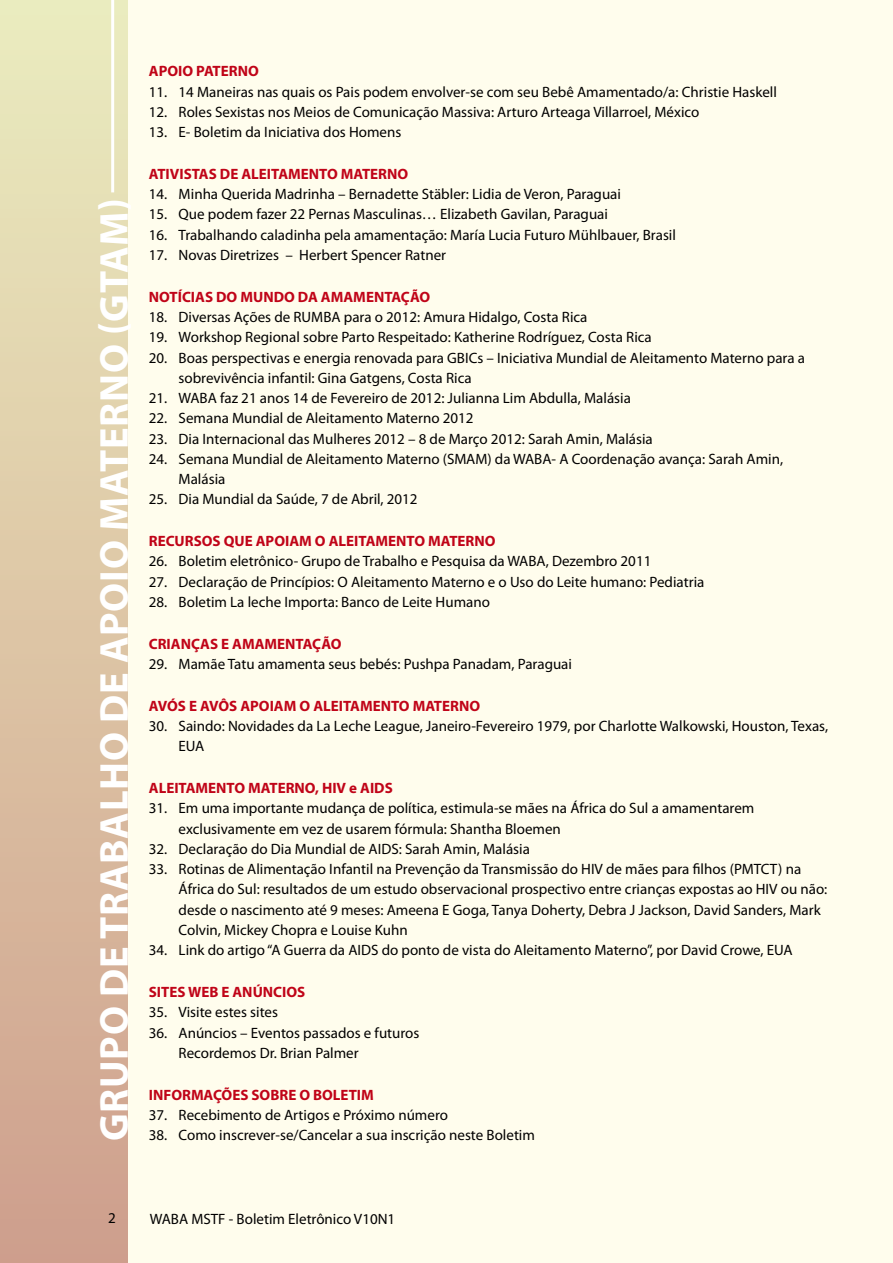
<style>
.page{position:relative;width:893px;height:1263px;background:#fffded}
.page>*{position:absolute;margin:0;border:0;box-sizing:border-box;transform-origin:0 0}
.t1{font:700 40.5px "Myriad Pro";letter-spacing:.02em;color:#fff}
.t2{font:15px/20.2px "Myriad Pro";color:#000}
.t3{font:700 15px "Myriad Pro";color:#c00418}
</style>
<div class="page">
<div style="left:0;top:0;width:128px;height:1263px;background:linear-gradient(to bottom,#ebecbf,#cf9e8c)"></div>
<hr style="left:111px;top:0;width:3px;height:192px;background:#fff">
<h1 class="t1" style="left:88px;top:1141px;width:945px;rotate:-90deg">Grupo de Trabalho de Apoio Materno (GTAM)</h1>
<p class="t3" style="left:149px;top:61px;width:10px">APOIO</p>
<p class="t3" style="left:196px;top:61px;width:35px">PATERNO</p>
<p class="t2" style="left:149px;top:81px;width:630px">11. 14 Maneiras nas quais os Pais podem envolver-se com seu Bebê Amamentado/a: Christie Haskell</p>
<p class="t2" style="left:149px;top:101px;width:552px">12. Roles Sexistas nos Meios de Comunicação Massiva: Arturo Arteaga Villarroel, México</p>
<p class="t2" style="left:149px;top:122px;width:254px">13. E- Boletim da Iniciativa dos Homens</p>
<p class="t3" style="left:149px;top:164px;width:101px">ATIVISTAS DE ALEI</p>
<p class="t3" style="left:271px;top:164px;width:110px">TAMENTO MATERNO</p>
<p class="t2" style="left:149px;top:184px;width:474px">14. Minha Querida Madrinha – Bernadette Stäbler: Lidia de Veron, Paraguai</p>
<p class="t2" style="left:149px;top:204px;width:461px">15. Que podem fazer 22 Pernas Masculinas… Elizabeth Gavilan, Paraguai</p>
<p class="t2" style="left:149px;top:224px;width:529px">16. Trabalhando caladinha pela amamentação: María Lucia Futuro Mühlbauer, Brasil</p>
<p class="t2" style="left:149px;top:244px;width:299px">17. Novas Diretrizes – Herbert Spencer Ratner</p>
<p class="t3" style="left:149px;top:287px;width:116px">NOTÍCIAS DO MUNDO</p>
<p class="t3" style="left:298px;top:287px;width:133px">DA AMAMENTAÇÃO</p>
<p class="t2" style="left:149px;top:307px;width:440px">18. Diversas Ações de RUMBA para o 2012: Amura Hidalgo, Costa Rica</p>
<p class="t2" style="left:149px;top:327px;width:504px">19. Workshop Regional sobre Parto Respeitado: Katherine Rodríguez, Costa Rica</p>
<p class="t2" style="left:179px;top:347px;width:628px;text-indent:-30px">20. Boas perspectivas e energia renovada para GBICs – Iniciativa Mundial de Aleitamento Materno para a sobrevivência infantil: Gina Gatgens, Costa Rica</p>
<p class="t2" style="left:149px;top:388px;width:484px">21. WABA faz 21 anos 14 de Fevereiro de 2012: Julianna Lim Abdulla, Malásia</p>
<p class="t2" style="left:149px;top:408px;width:326px">22. Semana Mundial de Aleitamento Materno 2012</p>
<p class="t2" style="left:149px;top:428px;width:506px">23. Dia Internacional das Mulheres 2012 – 8 de Março 2012: Sarah Amin, Malásia</p>
<p class="t2" style="left:179px;top:448px;width:606px;text-indent:-30px">24. Semana Mundial de Aleitamento Materno (SMAM) da WABA- A Coordenação avança: Sarah Amin,<br>Malásia</p>
<p class="t2" style="left:149px;top:489px;width:270px">25. Dia Mundial da Saúde, 7 de Abril, 2012</p>
<p class="t3" style="left:149px;top:531px;width:117px">RECURSOS QUE APOIA</p>
<p class="t3" style="left:299px;top:531px;width:38px">M O ALEI</p>
<p class="t3" style="left:359px;top:531px;width:110px">TAMENTO MATERNO</p>
<p class="t2" style="left:149px;top:551px;width:504px">26. Boletim eletrônico- Grupo de Trabalho e Pesquisa da WABA, Dezembro 2011</p>
<p class="t2" style="left:149px;top:571px;width:557px">27. Declaração de Princípios: O Aleitamento Materno e o Uso do Leite humano: Pediatria</p>
<p class="t2" style="left:149px;top:591px;width:343px">28. Boletim La leche Importa: Banco de Leite Humano</p>
<p class="t3" style="left:149px;top:634px;width:18px">CRIAN</p>
<p class="t3" style="left:191px;top:634px;width:151px">ÇAS E AMAMENTAÇÃO</p>
<p class="t2" style="left:149px;top:654px;width:425px">29. Mamãe Tatu amamenta seus bebés: Pushpa Panadam, Paraguai</p>
<p class="t3" style="left:149px;top:696px;width:102px">AVÓS E AVÔS APOIA</p>
<p class="t3" style="left:284px;top:696px;width:38px">M O ALEI</p>
<p class="t3" style="left:343px;top:696px;width:110px">TAMENTO MATERNO</p>
<p class="t2" style="left:179px;top:716px;width:651px;text-indent:-30px">30. Saindo: Novidades da La Leche League, Janeiro-Fevereiro 1979, por Charlotte Walkowski, Houston, Texas,<br>EUA</p>
<p class="t3" style="left:149px;top:778px;width:9px">ALEI</p>
<p class="t3" style="left:179px;top:778px;width:110px">TAMENTO MATERNO</p>
<p class="t3" style="left:315px;top:778px;width:79px">, HIV e AIDS</p>
<p class="t2" style="left:179px;top:798px;width:577px;text-indent:-30px">31. Em uma importante mudança de política, estimula-se mães na África do Sul a amamentarem exclusivamente em vez de usarem fórmula: Shantha Bloemen</p>
<p class="t2" style="left:149px;top:838px;width:383px">32. Declaração do Dia Mundial de AIDS: Sarah Amin, Malásia</p>
<p class="t2" style="left:179px;top:859px;width:650px;text-indent:-30px">33. Rotinas de Alimentação Infantil na Prevenção da Transmissão do HIV de mães para filhos (PMTCT) na África do Sul: resultados de um estudo observacional prospectivo entre crianças expostas ao HIV ou não: desde o nascimento até 9 meses: Ameena E Goga, Tanya Doherty, Debra J Jackson, David Sanders, Mark Colvin, Mickey Chopra e Louise Kuhn</p>
<p class="t2" style="left:149px;top:940px;width:645px">34. Link do artigo “A Guerra da AIDS do ponto de vista do Aleitamento Materno”, por David Crowe, EUA</p>
<p class="t3" style="left:149px;top:982px;width:158px">SITES WEB E AN ÚNCIOS</p>
<p class="t2" style="left:149px;top:1002px;width:131px">35. Visite estes sites</p>
<p class="t2" style="left:179px;top:1022px;width:242px;text-indent:-30px">36. Anúncios – Eventos passados e futuros<br>Recordemos Dr. Brian Palmer</p>
<p class="t3" style="left:149px;top:1085px;width:121px">IN FORMAÇÕES SOBRE</p>
<p class="t3" style="left:299px;top:1085px;width:24px">O BOLE</p>
<p class="t3" style="left:349px;top:1085px;width:27px">TIM</p>
<p class="t2" style="left:149px;top:1104px;width:301px">37. Recebimento de Artigos e Próximo número</p>
<p class="t2" style="left:149px;top:1125px;width:388px">38. Como inscrever-se/Cancelar a sua inscrição neste Boletim</p>
<p class="t2" style="left:150px;top:1208px;width:247px">WABA MSTF - Boletim Eletrônico V10N1</p>
</div>
